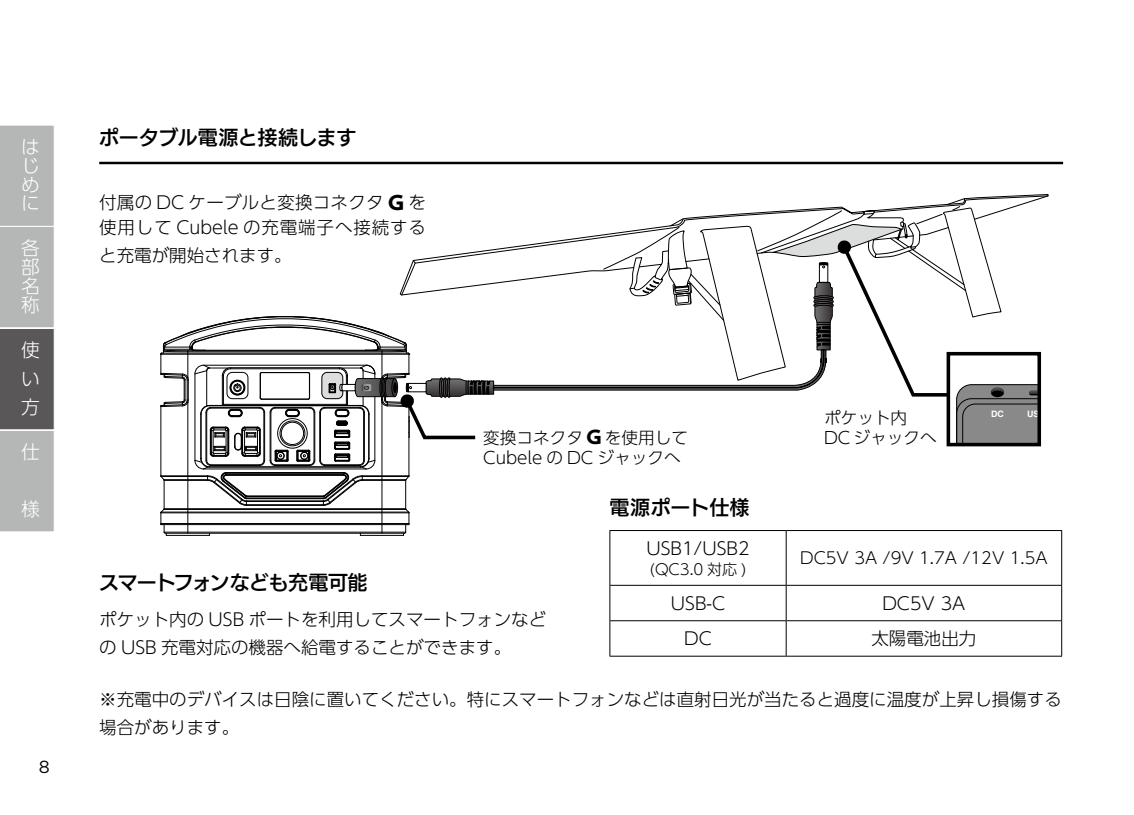
<style>
.page{position:relative;width:1134px;height:815px;background:#fff}
.page>*{position:absolute;margin:0;border:0;box-sizing:border-box;transform-origin:0 0}
.t1{font:20px "UD Kakugo Large Pr 6 N DB";letter-spacing:-.025em;color:#000}
.t2{font:20px "UD Kakugo Large Pr 6 N DB";letter-spacing:.005em;color:#000}
.t3{font:300 18.75px/18.8px "UD Shin Go Pr 6 N";color:#fff;text-align:justify}
.t4{font:300 17.5px/27.5px "UD Shin Go Pr 6 N";color:#000}
.t5{font:17.5px "Gotham";color:#000}
.t6{font:300 16.75px "UD Shin Go Pr 6 N";color:#000}
.t7{font:300 16.25px "UD Shin Go Pr 6 N";color:#000}
.t8{font:300 15px "UD Shin Go Pr 6 N";color:#000}
.t9{font:700 8.75px "Helvetica";color:#fff}
.t10{font:600 7px "DIN2014";color:#000}
.s1{font-family:"Calluna Sans";font-weight:900;font-size:22.5px}
.s2{font-family:"Calluna Sans";font-weight:900;font-size:21.5px}
</style>
<div class="page">
<svg style="left:0;top:125px;width:55px;height:407px;background:#9f9f9f"></svg>
<hr style="left:99px;top:162px;width:964px;height:2px;background:#000">
<hr style="left:166px;top:535px;width:43px;height:1px;background:#000">
<hr style="left:360px;top:535px;width:43px;height:1px;background:#000">
<svg style="left:160px;top:194px;width:889px;height:341px"></svg>
<div style="left:392px;top:379px;width:6px;height:18px;background:#3e3a39;border-radius:50%"></div>
<div style="left:392px;top:378px;width:6px;height:19px;border:1px solid #000;border-radius:50%"></div>
<svg style="left:393px;top:382px;width:4px;height:11px"></svg>
<hr style="left:609px;top:530px;width:177px;height:1px;background:#000">
<hr style="left:609px;top:531px;width:1px;height:54px;background:#000">
<hr style="left:786px;top:530px;width:276px;height:1px;background:#000">
<hr style="left:786px;top:531px;width:1px;height:54px;background:#000">
<hr style="left:1061px;top:531px;width:1px;height:54px;background:#000">
<hr style="left:609px;top:585px;width:177px;height:1px;background:#000">
<hr style="left:609px;top:586px;width:1px;height:34px;background:#000">
<hr style="left:786px;top:585px;width:276px;height:1px;background:#000">
<hr style="left:786px;top:586px;width:1px;height:34px;background:#000">
<hr style="left:1061px;top:586px;width:1px;height:34px;background:#000">
<hr style="left:609px;top:620px;width:177px;height:1px;background:#000">
<hr style="left:609px;top:621px;width:1px;height:35px;background:#000">
<hr style="left:786px;top:620px;width:276px;height:1px;background:#000">
<hr style="left:786px;top:621px;width:1px;height:35px;background:#000">
<hr style="left:1061px;top:621px;width:1px;height:35px;background:#000">
<hr style="left:609px;top:656px;width:177px;height:1px;background:#000">
<hr style="left:786px;top:656px;width:276px;height:1px;background:#000">
<p class="t3" style="left:21px;top:137px;width:19px">はじめに</p>
<p class="t3" style="left:21px;top:238px;width:20px">各部名称</p>
<p class="t3" style="left:21px;top:336px;width:19px;line-height:28px">使い方</p>
<p class="t3" style="left:21px;top:442px;width:19px">仕</p>
<p class="t3" style="left:21px;top:499px;width:20px">様</p>
<p class="t5" style="left:39px;top:756px;width:13px">8</p>
<p class="t1" style="left:99px;top:127px;width:259px">ポータブル電源と接続します</p>
<p class="t4" style="left:99px;top:189px;width:328px;line-height:25px">付属の DC ケーブルと変換コネクタ <span class="s1">G</span> を使用して Cubele の充電端子へ接続する</p>
<p class="t4" style="left:99px;top:241px;width:194px">と充電が開始されます。</p>
<p class="t10" style="left:362px;top:390px;width:6px;rotate:-90deg">G</p>
<p class="t1" style="left:99px;top:572px;width:270px">スマートフォンなども充電可能</p>
<p class="t6" style="left:824px;top:404px;width:85px">ポケット内</p>
<p class="t6" style="left:483px;top:424px;width:206px">変換コネクタ <span class="s2">G</span> を使用して</p>
<p class="t6" style="left:824px;top:424px;width:114px">DC ジャックへ</p>
<p class="t6" style="left:483px;top:444px;width:199px">Cubele の DC ジャックへ</p>
<p class="t2" style="left:609px;top:496px;width:142px">電源ポート仕様</p>
<p class="t9" style="left:991px;top:407px;width:14px">DC</p>
<p class="t9" style="left:1027px;top:407px;width:29px">USB C</p>
<p class="t4" style="left:646px;top:534px;width:105px">USB1/USB2</p>
<p class="t8" style="left:649px;top:557px;width:99px">(QC3.0 対応 )</p>
<p class="t7" style="left:800px;top:545px;width:249px">DC5V 3A /9V 1.7A /12V 1.5A</p>
<p class="t4" style="left:99px;top:605px;width:448px">ポケット内の USB ポートを利用してスマートフォンなどの USB 充電対応の機器へ給電することができます。</p>
<p class="t4" style="left:671px;top:589px;width:56px">USB-C</p>
<p class="t4" style="left:882px;top:589px;width:84px">DC5V 3A</p>
<p class="t4" style="left:684px;top:624px;width:29px">DC</p>
<p class="t4" style="left:871px;top:624px;width:106px">太陽電池出力</p>
<p class="t4" style="left:99px;top:685px;width:964px">※充電中のデバイスは日陰に置いてください。特にスマートフォンなどは直射日光が当たると過度に温度が上昇し損傷する場合があります。</p>
</div>
